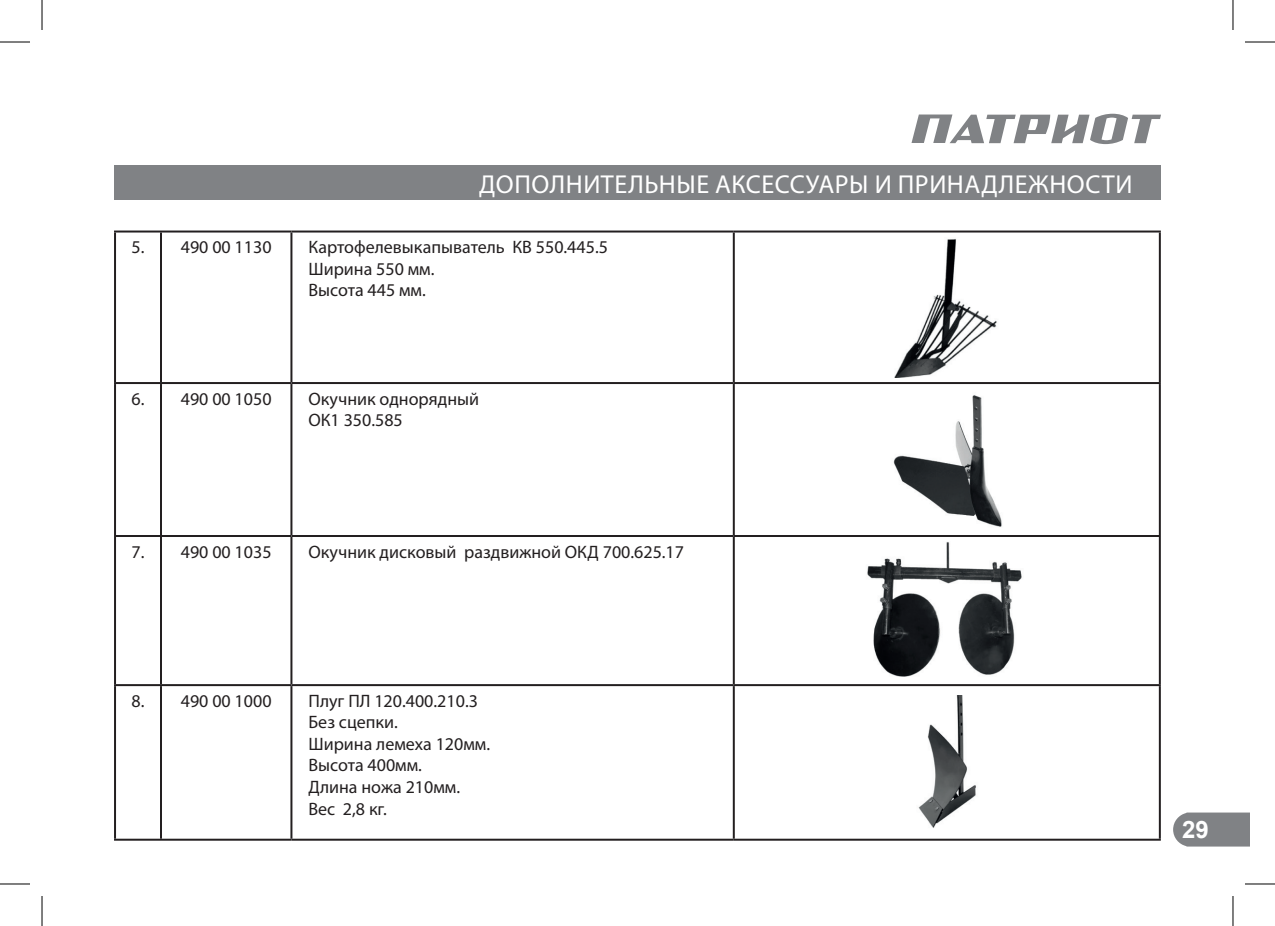
<style>
.page{position:relative;width:1275px;height:926px;background:#fff}
.page>*{position:absolute;margin:0;border:0;box-sizing:border-box;transform-origin:0 0}
.t1{font:26px "Myriad Pro";letter-spacing:.02em;color:#fff}
.t2{font:700 24px "Arial";color:#fff}
.t3{font:18px/21.6px "Myriad Pro";color:#231f20}
</style>
<div class="page">
<div style="left:114px;top:166px;width:1047px;height:34px;background:#808285"></div>
<svg style="left:1173px;top:812px;width:77px;height:34px;background:#87898c"></svg>
<svg style="left:911px;top:114px;width:250px;height:30px"></svg>
<hr style="left:114px;top:231px;width:47px;height:2px;background:#231f20">
<hr style="left:114px;top:233px;width:2px;height:149px;background:#231f20">
<hr style="left:161px;top:231px;width:130px;height:2px;background:#231f20">
<hr style="left:160px;top:233px;width:2px;height:149px;background:#231f20">
<hr style="left:291px;top:231px;width:443px;height:2px;background:#231f20">
<hr style="left:290px;top:233px;width:2px;height:149px;background:#231f20">
<hr style="left:734px;top:231px;width:426px;height:2px;background:#231f20">
<hr style="left:733px;top:233px;width:2px;height:149px;background:#231f20">
<hr style="left:1158px;top:233px;width:2px;height:149px;background:#231f20">
<hr style="left:114px;top:382px;width:47px;height:2px;background:#231f20">
<hr style="left:114px;top:384px;width:2px;height:151px;background:#231f20">
<hr style="left:161px;top:382px;width:130px;height:2px;background:#231f20">
<hr style="left:160px;top:384px;width:2px;height:151px;background:#231f20">
<hr style="left:291px;top:382px;width:443px;height:2px;background:#231f20">
<hr style="left:290px;top:384px;width:2px;height:151px;background:#231f20">
<hr style="left:734px;top:382px;width:426px;height:2px;background:#231f20">
<hr style="left:733px;top:384px;width:2px;height:151px;background:#231f20">
<hr style="left:1158px;top:384px;width:2px;height:151px;background:#231f20">
<hr style="left:114px;top:535px;width:47px;height:2px;background:#231f20">
<hr style="left:114px;top:537px;width:2px;height:147px;background:#231f20">
<hr style="left:161px;top:535px;width:130px;height:2px;background:#231f20">
<hr style="left:160px;top:537px;width:2px;height:147px;background:#231f20">
<hr style="left:291px;top:535px;width:443px;height:2px;background:#231f20">
<hr style="left:290px;top:537px;width:2px;height:147px;background:#231f20">
<hr style="left:734px;top:535px;width:426px;height:2px;background:#231f20">
<hr style="left:733px;top:537px;width:2px;height:147px;background:#231f20">
<hr style="left:1158px;top:537px;width:2px;height:147px;background:#231f20">
<hr style="left:114px;top:684px;width:47px;height:2px;background:#231f20">
<hr style="left:114px;top:686px;width:2px;height:153px;background:#231f20">
<hr style="left:161px;top:684px;width:130px;height:2px;background:#231f20">
<hr style="left:160px;top:686px;width:2px;height:153px;background:#231f20">
<hr style="left:291px;top:684px;width:443px;height:2px;background:#231f20">
<hr style="left:290px;top:686px;width:2px;height:153px;background:#231f20">
<hr style="left:734px;top:684px;width:426px;height:2px;background:#231f20">
<hr style="left:733px;top:686px;width:2px;height:153px;background:#231f20">
<hr style="left:1158px;top:686px;width:2px;height:153px;background:#231f20">
<hr style="left:114px;top:839px;width:47px;height:2px;background:#231f20">
<hr style="left:161px;top:839px;width:130px;height:2px;background:#231f20">
<hr style="left:291px;top:839px;width:443px;height:2px;background:#231f20">
<hr style="left:734px;top:839px;width:426px;height:2px;background:#231f20">
<img style="left:894px;top:239px;width:103px;height:138px">
<img style="left:893px;top:395px;width:109px;height:132px">
<img style="left:867px;top:542px;width:155px;height:135px">
<img style="left:918px;top:695px;width:58px;height:133px">
<hr style="left:0;top:42px;width:30px;height:1px;background:#000">
<hr style="left:1245px;top:42px;width:30px;height:1px;background:#000">
<hr style="left:0;top:884px;width:30px;height:1px;background:#000">
<hr style="left:1245px;top:884px;width:30px;height:1px;background:#000">
<hr style="left:42px;top:0;width:1px;height:30px;background:#000">
<hr style="left:42px;top:896px;width:1px;height:30px;background:#000">
<hr style="left:1232px;top:0;width:1px;height:30px;background:#000">
<hr style="left:1232px;top:896px;width:1px;height:30px;background:#000">
<h1 class="t1" style="left:479px;top:168px;width:103px">Дополните</h1>
<h1 class="t1" style="left:628px;top:168px;width:133px">льные аксессуар</h1>
<h1 class="t1" style="left:849px;top:168px;width:83px">ы и принад</h1>
<h1 class="t1" style="left:998px;top:168px;width:34px">лежности</h1>
<p class="t3" style="left:131px;top:236px;width:142px">5. 490 00 1130</p>
<p class="t3" style="left:308px;top:236px;width:301px">Картофелевыкапыватель КВ 550.445.5<br>Ширина 550 мм.<br>Высота 445 мм.</p>
<p class="t3" style="left:131px;top:387px;width:142px">6. 490 00 1050</p>
<p class="t3" style="left:308px;top:387px;width:172px">Окучник однорядный<br>ОК1 350.585</p>
<p class="t3" style="left:131px;top:540px;width:142px">7. 490 00 1035</p>
<p class="t3" style="left:308px;top:540px;width:377px">Окучник дисковый раздвижной ОКД 700.625.17</p>
<p class="t3" style="left:131px;top:689px;width:142px">8. 490 00 1000</p>
<p class="t3" style="left:308px;top:689px;width:183px">Плуг ПЛ 120.400.210.3<br>Без сцепки.<br>Ширина лемеха 120мм.<br>Высота 400мм.<br>Длина ножа 210мм.<br>Вес 2,8 кг.</p>
<h2 class="t2" style="left:1182px;top:814px;width:28px">29</h2>
</div>
